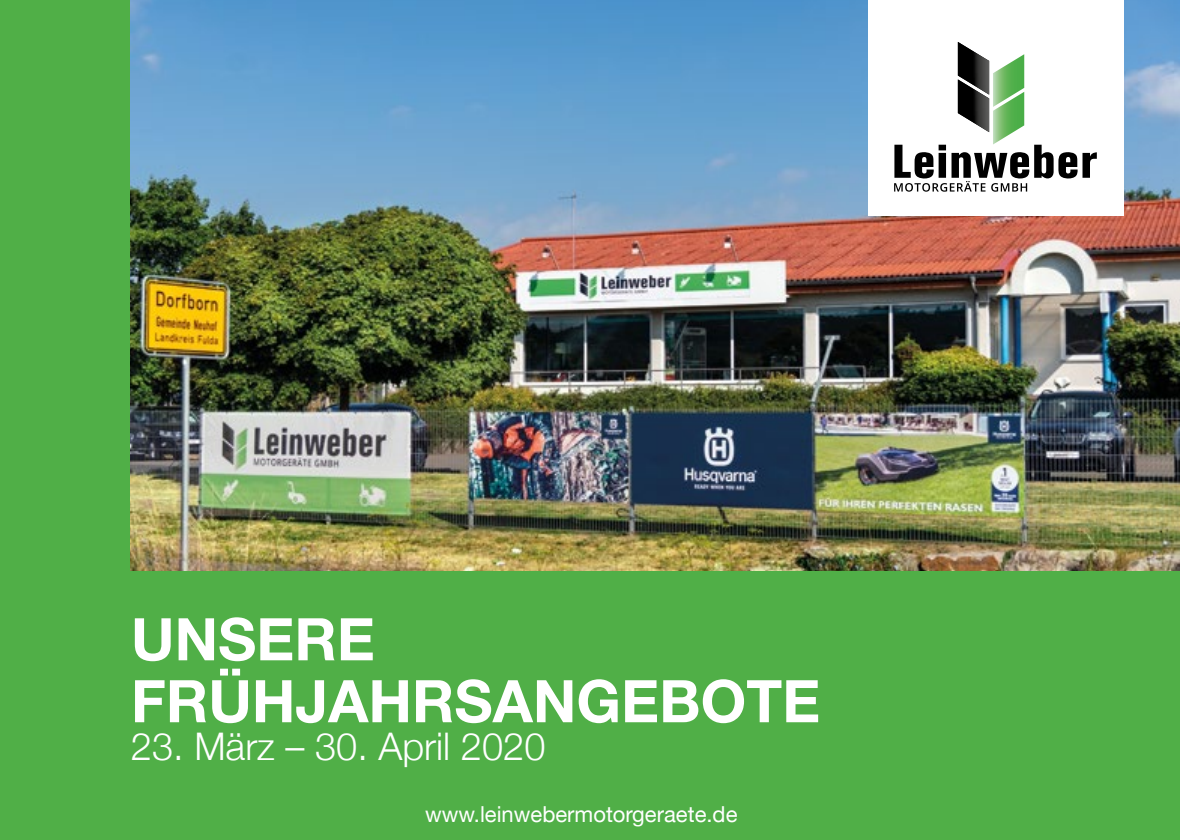
<style>
.page{position:relative;width:1180px;height:840px;background:#fff}
.page>*{position:absolute;margin:0;border:0;box-sizing:border-box;transform-origin:0 0}
.t1{font:700 58.8px/61.8px "Helvetica Neue";color:#fff}
.t2{font:300 38px "Helvetica Neue";color:#fff}
.t3{font:22px "Helvetica Neue";color:#fff}
</style>
<div class="page">
<div style="left:0;top:0;width:1179px;height:839px;background:#50af47"></div>
<img style="left:131px;top:0;width:1048px;height:570px">
<div style="left:867px;top:17px;width:256px;height:199px;background:#fff"></div>
<svg style="left:894px;top:42px;width:202px;height:149px"></svg>
<div style="left:867px;top:0;width:256px;height:17px;background:#fff"></div>
<h1 class="t1" style="left:131px;top:609px;width:690px">UNSERE<br>FRÜHJAHRSANGEBOTE</h1>
<h2 class="t2" style="left:131px;top:715px;width:416px">23. März – 30. April 2020</h2>
<p class="t3" style="left:425px;top:797px;width:314px">www.leinwebermotorgeraete.de</p>
</div>
